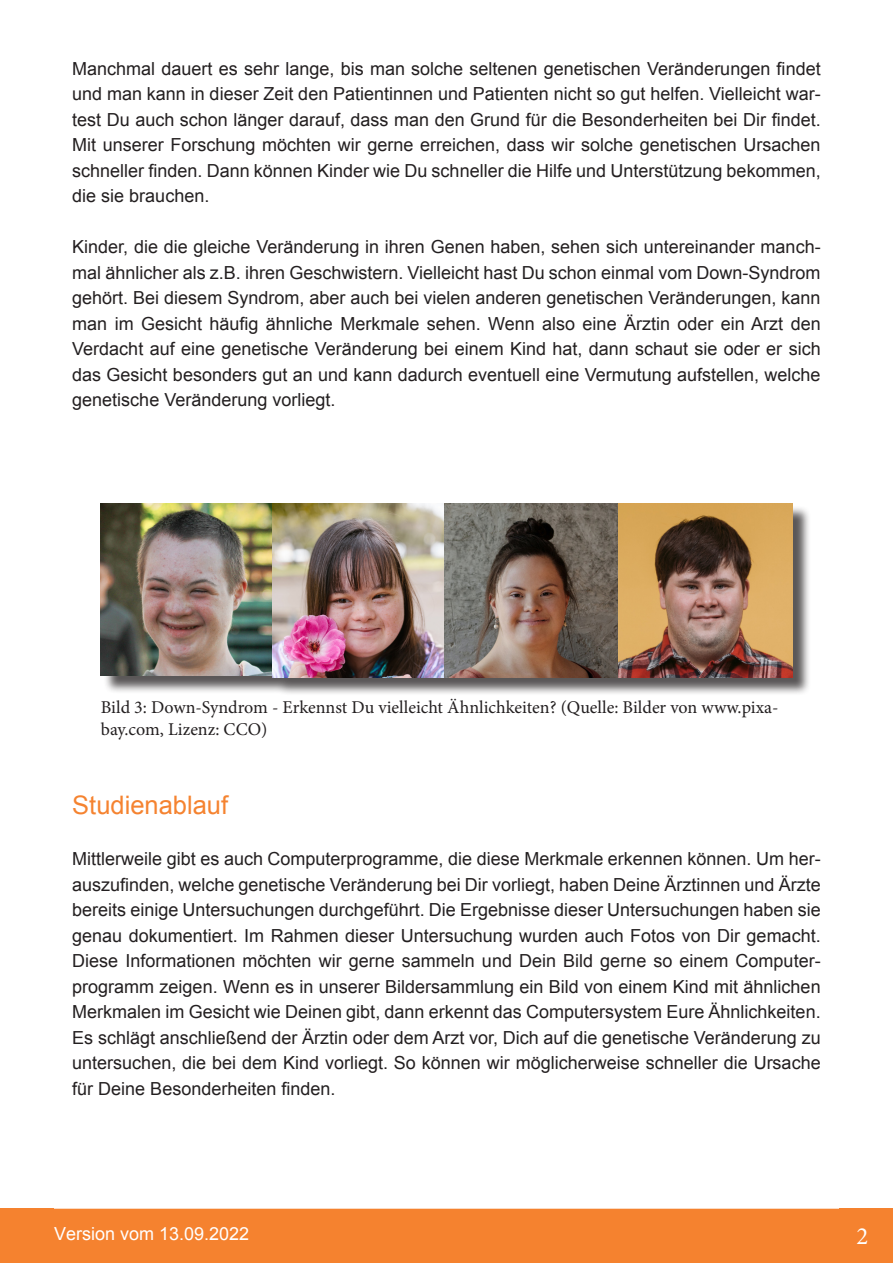
<style>
.page{position:relative;width:893px;height:1263px;background:#fff}
.page>*{position:absolute;margin:0;border:0;box-sizing:border-box;transform-origin:0 0}
.t1{font:25.5px "Arial";color:#f58330}
.t2{font:24.75px "Minion Pro";color:#fff}
.t3{font:18px/25.5px "Arial";color:#231f20;text-align:justify}
.t4{font:18px/21.6px "Minion Pro";color:#231f20}
.t5{font:18px "Arial";color:#fff}
</style>
<div class="page">
<div style="left:0;top:1209px;width:893px;height:54px;background:#f5822f"></div>
<div style="left:103px;top:505px;width:708px;height:190px;background:#231f20;opacity:.75"></div>
<img style="left:101px;top:503px;width:172px;height:172px">
<img style="left:273px;top:503px;width:519px;height:174px">
<p class="t3" style="left:72px;top:56px;width:750px">Manchmal dauert es sehr lange, bis man solche seltenen genetischen Veränderungen findet und man kann in dieser Zeit den Patientinnen und Patienten nicht so gut helfen. Vielleicht war&shy;test Du auch schon länger darauf, dass man den Grund für die Besonderheiten bei Dir findet.<br>Mit unserer Forschung möchten wir gerne erreichen, dass wir solche genetischen Ursachen schneller finden. Dann können Kinder wie Du schneller die Hilfe und Unterstützung bekommen, die sie brauchen.</p>
<p class="t3" style="left:72px;top:234px;width:750px">Kinder, die die gleiche Veränderung in ihren Genen haben, sehen sich untereinander manch&shy;mal ähnlicher als z.B. ihren Geschwistern. Vielleicht hast Du schon einmal vom Down-Syndrom gehört. Bei diesem Syndrom, aber auch bei vielen anderen genetischen Veränderungen, kann man im Gesicht häufig ähnliche Merkmale sehen. Wenn also eine Ärztin oder ein Arzt den Verdacht auf eine genetische Veränderung bei einem Kind hat, dann schaut sie oder er sich das Gesicht besonders gut an und kann dadurch eventuell eine Vermutung aufstellen, welche genetische Veränderung vorliegt.</p>
<p class="t4" style="left:101px;top:697px;width:679px">Bild 3: Down-Syndrom - Erkennst Du vielleicht Ähnlichkeiten? (Quelle: Bilder von www.pixa&shy;bay.com, Lizenz: CCO)</p>
<p class="t1" style="left:72px;top:789px;width:157px">Studienablauf</p>
<p class="t3" style="left:72px;top:846px;width:750px">Mittlerweile gibt es auch Computerprogramme, die diese Merkmale erkennen können. Um her&shy;auszufinden, welche genetische Veränderung bei Dir vorliegt, haben Deine Ärztinnen und Ärzte bereits einige Untersuchungen durchgeführt. Die Ergebnisse dieser Untersuchungen haben sie genau dokumentiert. Im Rahmen dieser Untersuchung wurden auch Fotos von Dir gemacht.<br>Diese Informationen möchten wir gerne sammeln und Dein Bild gerne so einem Computer&shy;programm zeigen. Wenn es in unserer Bildersammlung ein Bild von einem Kind mit ähnlichen Merkmalen im Gesicht wie Deinen gibt, dann erkennt das Computersystem Eure Ähnlichkeiten.<br>Es schlägt anschließend der Ärztin oder dem Arzt vor, Dich auf die genetische Veränderung zu untersuchen, die bei dem Kind vorliegt. So können wir möglicherweise schneller die Ursache für Deine Besonderheiten finden.</p>
<p class="t5" style="left:54px;top:1222px;width:197px">Version vom 13.09.2022</p>
<h2 class="t2" style="left:856px;top:1220px;width:13px">2</h2>
</div>
